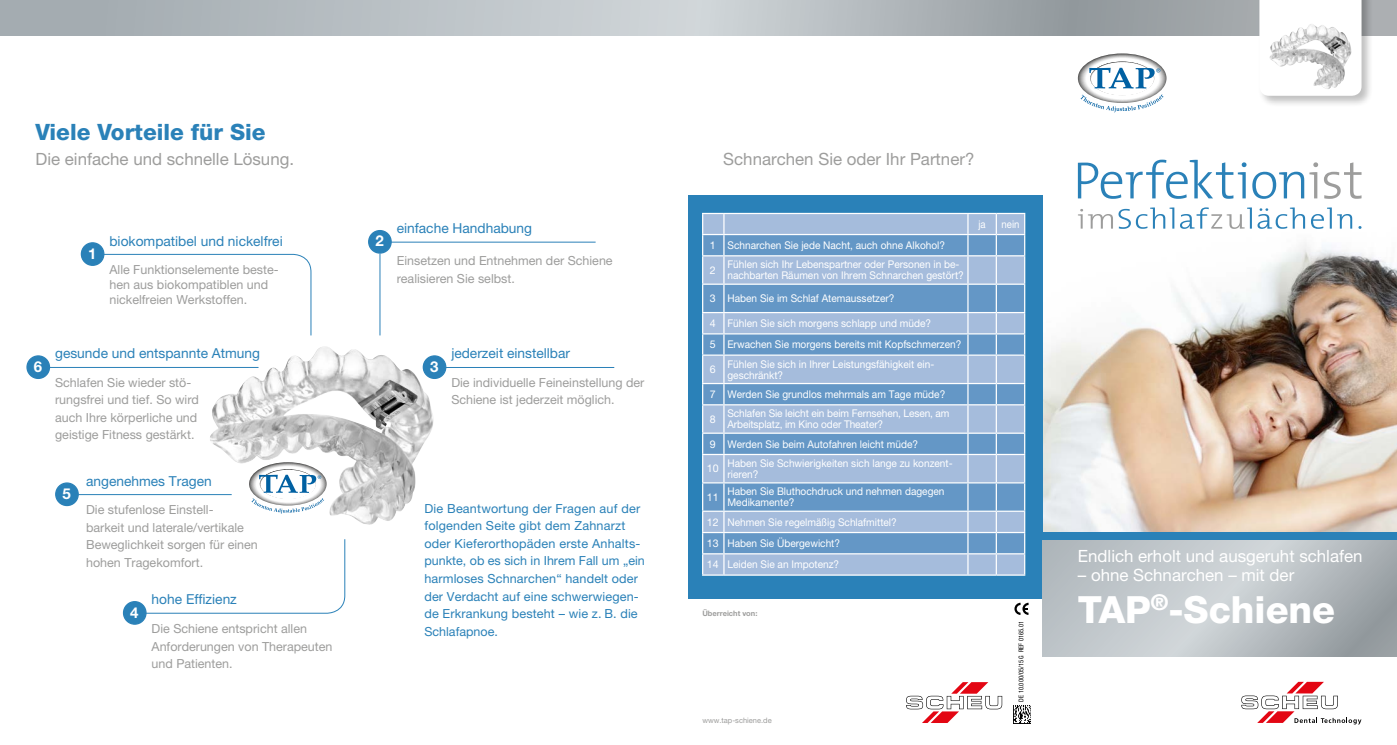
<style>
.page{position:relative;width:1397px;height:745px;background:#fff}
.page>*{position:absolute;margin:0;border:0;box-sizing:border-box;transform-origin:0 0}
.t1{font:800 37.5px "Helvetica Neue LT Pro";color:#fff}
.t2{font:800 22.5px "Helvetica Neue LT Pro";color:#2a81b8}
.t3{font:16.88px "Helvetica Neue LT Pro";color:#9d9d9c}
.t4{font:16.88px "Helvetica Neue LT Pro";color:#fff}
.t5{font:700 15px "Helvetica Neue LT Pro";color:#fff}
.t6{font:13.75px "Helvetica Neue LT Pro";color:#2a81b8}
.t7{font:12.5px/17.5px "Helvetica Neue LT Pro";color:#9d9d9c}
.t8{font:12.5px/17.5px "Helvetica Neue LT Pro";letter-spacing:.01em;color:#2a81b8}
.t9{font:10.62px/11.2px "Helvetica Neue LT Pro";color:#fff;scale:.95 1}
.t10{font:10.62px/21.2px "Helvetica Neue LT Pro";color:#fff}
.t11{font:10.62px "Helvetica Neue LT Pro";color:#fff;scale:.9 1}
.t12{font:7.5px "Helvetica Neue LT Pro";color:#9d9d9c}
.t13{font:700 7.5px "Helvetica Neue LT Pro";color:#9d9d9c}
.t14{font:condensed 6.62px "Helvetica Neue LT Pro";color:#000}
</style>
<div class="page">
<img style="left:209px;top:348px;width:225px;height:176px">
<img style="left:1042px;top:213px;width:354px;height:318px">
<svg style="left:0;top:0;width:1396px;height:35px;background:#b1b7bb"></svg>
<div style="left:687px;top:195px;width:355px;height:402px;background:#2a81b8"></div>
<svg style="left:1241px;top:681px;width:120px;height:43px"></svg>
<div style="left:724px;top:214px;width:243px;height:360px;background:#a5bcdc"></div>
<svg style="left:724px;top:235px;width:243px;height:318px;background:#88acd2"></svg>
<hr style="left:723px;top:213px;width:244px;height:1px;background:#fff">
<hr style="left:723px;top:234px;width:244px;height:1px;background:#fff">
<hr style="left:723px;top:255px;width:244px;height:1px;background:#fff">
<hr style="left:723px;top:283px;width:244px;height:1px;background:#fff">
<hr style="left:723px;top:312px;width:244px;height:1px;background:#fff">
<hr style="left:723px;top:333px;width:244px;height:1px;background:#fff">
<hr style="left:723px;top:354px;width:244px;height:1px;background:#fff">
<hr style="left:723px;top:382px;width:244px;height:2px;background:#fff">
<hr style="left:723px;top:404px;width:244px;height:1px;background:#fff">
<hr style="left:723px;top:432px;width:244px;height:1px;background:#fff">
<hr style="left:723px;top:453px;width:244px;height:2px;background:#fff">
<hr style="left:723px;top:482px;width:244px;height:1px;background:#fff">
<hr style="left:723px;top:510px;width:244px;height:1px;background:#fff">
<hr style="left:723px;top:531px;width:244px;height:2px;background:#fff">
<hr style="left:723px;top:553px;width:244px;height:1px;background:#fff">
<svg style="left:702px;top:213px;width:22px;height:362px;background:#97b6d8"></svg>
<hr style="left:723px;top:574px;width:244px;height:1px;background:#fff">
<svg style="left:967px;top:213px;width:58px;height:362px;background:#94b4d6"></svg>
<svg style="left:1077px;top:53px;width:89px;height:59px"></svg>
<svg style="left:1309px;top:162px;width:52px;height:37px"></svg>
<svg style="left:1077px;top:159px;width:226px;height:40px"></svg>
<svg style="left:1118px;top:207px;width:243px;height:22px"></svg>
<svg style="left:1077px;top:209px;width:35px;height:19px"></svg>
<div style="left:1257px;top:0;width:115px;height:107px;background:#000;opacity:.25"></div>
<svg style="left:1259px;top:0;width:102px;height:96px"></svg>
<svg style="left:1042px;top:539px;width:354px;height:117px;background:#b8bfc4"></svg>
<div style="left:1042px;top:531px;width:354px;height:8px;background:#2a81b8"></div>
<svg style="left:99px;top:253px;width:212px;height:83px"></svg>
<div style="left:81px;top:243px;width:23px;height:22px;background:#2a81b8;border-radius:50%"></div>
<div style="left:81px;top:242px;width:23px;height:24px;border:1px solid #2a81b8;border-radius:50%"></div>
<hr style="left:379px;top:253px;width:1px;height:82px;background:#2a81b8">
<hr style="left:390px;top:242px;width:205px;height:1px;background:#2a81b8">
<div style="left:368px;top:230px;width:23px;height:23px;background:#2a81b8;border-radius:50%"></div>
<div style="left:368px;top:230px;width:24px;height:23px;border:1px solid #2a81b8;border-radius:50%"></div>
<hr style="left:78px;top:494px;width:154px;height:1px;background:#2a81b8">
<div style="left:56px;top:482px;width:22px;height:23px;background:#2a81b8;border-radius:50%"></div>
<div style="left:55px;top:482px;width:24px;height:24px;border:1px solid #2a81b8;border-radius:50%"></div>
<hr style="left:46px;top:367px;width:212px;height:1px;background:#2a81b8">
<div style="left:27px;top:356px;width:22px;height:22px;background:#2a81b8;border-radius:50%"></div>
<div style="left:26px;top:355px;width:24px;height:24px;border:1px solid #2a81b8;border-radius:50%"></div>
<svg style="left:140px;top:539px;width:205px;height:74px"></svg>
<div style="left:123px;top:601px;width:23px;height:22px;background:#2a81b8;border-radius:50%"></div>
<div style="left:123px;top:600px;width:24px;height:24px;border:1px solid #2a81b8;border-radius:50%"></div>
<hr style="left:434px;top:367px;width:180px;height:1px;background:#2a81b8">
<div style="left:423px;top:356px;width:22px;height:22px;background:#2a81b8;border-radius:50%"></div>
<div style="left:422px;top:355px;width:24px;height:24px;border:1px solid #2a81b8;border-radius:50%"></div>
<svg style="left:249px;top:462px;width:77px;height:51px"></svg>
<svg style="left:906px;top:682px;width:96px;height:40px"></svg>
<img style="left:1013px;top:705px;width:17px;height:17px">
<img style="left:1268px;top:24px;width:83px;height:65px">
<svg style="left:1014px;top:602px;width:14px;height:12px"></svg>
<h2 class="t2" style="left:35px;top:119px;width:231px">Viele Vorteile für Sie</h2>
<h3 class="t3" style="left:35px;top:149px;width:260px">Die einfache und schnelle Lösung.</h3>
<p class="t5" style="left:88px;top:244px;width:10px">1</p>
<p class="t6" style="left:109px;top:232px;width:175px">biokompatibel und nickelfrei</p>
<p class="t7" style="left:109px;top:261px;width:171px;line-height:15px">Alle Funktionselemente beste&shy;hen aus biokompatiblen und nickelfreien Werkstoffen.</p>
<p class="t5" style="left:34px;top:357px;width:10px">6</p>
<p class="t6" style="left:55px;top:344px;width:206px">gesunde und entspannte Atmung</p>
<p class="t7" style="left:55px;top:373px;width:145px">Schlafen Sie wieder stö&shy;rungsfrei und tief. So wird auch Ihre körperliche und geistige Fitness gestärkt.</p>
<p class="t5" style="left:63px;top:484px;width:10px">5</p>
<p class="t6" style="left:86px;top:472px;width:127px">angenehmes Tragen</p>
<p class="t7" style="left:86px;top:500px;width:173px">Die stufenlose Einstell-<br>barkeit und laterale/vertikale<br>Beweglichkeit sorgen für einen hohen Tragekomfort.</p>
<p class="t5" style="left:130px;top:602px;width:10px">4</p>
<p class="t6" style="left:152px;top:591px;width:87px">hohe Effizienz</p>
<p class="t7" style="left:152px;top:619px;width:182px">Die Schiene entspricht allen<br>Anforderungen von Therapeuten und Patienten.</p>
<p class="t5" style="left:375px;top:231px;width:10px">2</p>
<p class="t6" style="left:397px;top:220px;width:137px">einfache Handhabung</p>
<p class="t7" style="left:397px;top:252px;width:217px">Einsetzen und Entnehmen der Schiene realisieren Sie selbst.</p>
<p class="t5" style="left:430px;top:357px;width:10px">3</p>
<p class="t6" style="left:451px;top:344px;width:120px">jederzeit einstellbar</p>
<p class="t7" style="left:451px;top:373px;width:194px">Die individuelle Feineinstellung der<br>Schiene ist jederzeit möglich.</p>
<p class="t8" style="left:424px;top:499px;width:222px">Die Beantwortung der Fragen auf der folgenden Seite gibt dem Zahnarzt oder Kieferorthopäden erste Anhalts&shy;punkte, ob es sich in Ihrem Fall um „ein harmloses Schnarchen“ handelt oder der Verdacht auf eine schwerwiegen&shy;de Erkrankung besteht – wie z. B. die Schlafapnoe.</p>
<h3 class="t3" style="left:723px;top:149px;width:252px">Schnarchen Sie oder Ihr Partner?</h3>
<p class="t10" style="left:709px;top:234px;width:237px">1 Schnarchen Sie jede Nacht, auch ohne Alkohol?</p>
<p class="t10" style="left:709px;top:259px;width:7px">2</p>
<p class="t9" style="left:727px;top:258px;width:250px">Fühlen sich Ihr Lebenspartner oder Personen in be&shy;nachbarten Räumen von Ihrem Schnarchen gestört?</p>
<p class="t10" style="left:709px;top:287px;width:186px">3 Haben Sie im Schlaf Atemaussetzer?</p>
<p class="t10" style="left:709px;top:312px;width:253px">4 Fühlen Sie sich morgens schlapp und müde?<br>5 Erwachen Sie morgens bereits mit Kopfschmerzen?</p>
<p class="t10" style="left:709px;top:358px;width:7px">6</p>
<p class="t9" style="left:727px;top:358px;width:219px">Fühlen Sie sich in Ihrer Leistungsfähigkeit ein&shy;geschränkt?</p>
<p class="t10" style="left:709px;top:383px;width:237px">7 Werden Sie grundlos mehrmals am Tage müde?</p>
<p class="t10" style="left:709px;top:408px;width:7px">8</p>
<p class="t9" style="left:727px;top:407px;width:235px">Schlafen Sie leicht ein beim Fernsehen, Lesen, am<br>Arbeitsplatz, im Kino oder Theater?</p>
<p class="t10" style="left:709px;top:433px;width:210px">9 Werden Sie beim Autofahren leicht müde?</p>
<p class="t10" style="left:706px;top:457px;width:13px">10</p>
<p class="t9" style="left:727px;top:457px;width:238px">Haben Sie Schwierigkeiten sich lange zu konzent&shy;rieren?</p>
<p class="t10" style="left:706px;top:486px;width:13px">11</p>
<p class="t9" style="left:727px;top:485px;width:230px">Haben Sie Bluthochdruck und nehmen dagegen<br>Medikamente?</p>
<p class="t10" style="left:706px;top:511px;width:191px">12 Nehmen Sie regelmäßig Schlafmittel?<br>13 Haben Sie Übergewicht?<br>14 Leiden Sie an Impotenz?</p>
<p class="t13" style="left:702px;top:608px;width:57px">Überreicht von:</p>
<p class="t12" style="left:702px;top:715px;width:71px">www.tap-schiene.de</p>
<p class="t11" style="left:978px;top:217px;width:10px">ja</p>
<p class="t11" style="left:1001px;top:217px;width:21px">nein</p>
<p class="t14" style="left:1017px;top:701px;width:82px;rotate:-90deg">DE 10.000/05/15 G REF 0165.01</p>
<h3 class="t4" style="left:1077px;top:545px;width:286px">Endlich erholt und ausgeruht schlafen</h3>
<h3 class="t4" style="left:1077px;top:565px;width:218px">– ohne Schnarchen – mit der</h3>
<h1 class="t1" style="left:1077px;top:586px;width:259px">TAP<sup>®</sup>-Schiene</h1>
</div>
